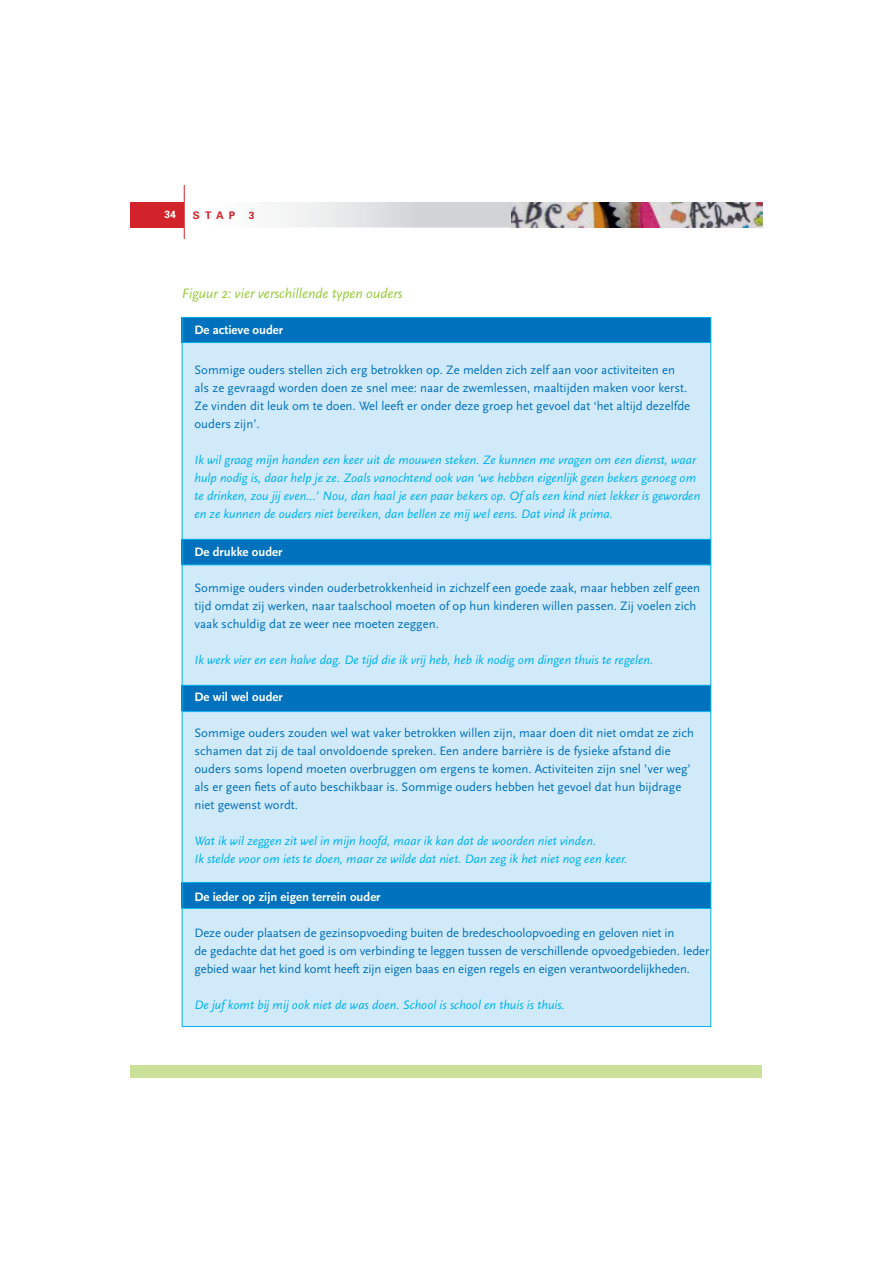
<style>
.page{position:relative;width:893px;height:1263px;background:#fff}
.page>*{position:absolute;margin:0;border:0;box-sizing:border-box;transform-origin:0 0}
.t1{font:italic 14.25px "Scala Sans OT";color:#99ca3c}
.t2{font:12.75px/18px "Scala Sans OT";color:#0071bc}
.t3{font:italic 12.75px/18px "Scala Sans OT";color:#00b1eb}
.t4{font:700 12.75px "Scala Sans OT";color:#fff}
.t5{font:700 10.5px "Univers";color:#d2232a}
.t6{font:700 10.5px "Univers";color:#fff}
</style>
<div class="page">
<div style="left:131px;top:202px;width:53px;height:26px;background:#d2232a"></div>
<img style="left:511px;top:202px;width:251px;height:26px">
<hr style="left:184px;top:185px;width:1px;height:54px;background:#d2232a">
<div style="left:131px;top:1065px;width:631px;height:13px;background:#cbe19a"></div>
<svg style="left:181px;top:317px;width:531px;height:710px;background:#b0d8f1"></svg>
<p class="t6" style="left:164px;top:211px;width:13px">34</p>
<p class="t5" style="left:193px;top:212px;width:44px">STAP</p>
<p class="t5" style="left:249px;top:212px;width:7px">3</p>
<p class="t1" style="left:182px;top:287px;width:222px">Figuur 2: vier verschillende typen ouders</p>
<p class="t4" style="left:194px;top:324px;width:90px">De actieve ouder</p>
<p class="t2" style="left:194px;top:362px;width:497px">Sommige ouders stellen zich erg betrokken op. Ze melden zich zelf aan voor activiteiten en als ze gevraagd worden doen ze snel mee: naar de zwemlessen, maaltijden maken voor kerst.<br>Ze vinden dit leuk om te doen. Wel leeft er onder deze groep het gevoel dat ‘het altijd dezelfde ouders zijn’.</p>
<p class="t3" style="left:194px;top:452px;width:507px">Ik wil graag mijn handen een keer uit de mouwen steken. Ze kunnen me vragen om een dienst, waar hulp nodig is, daar help je ze. Zoals vanochtend ook van ‘we hebben eigenlijk geen bekers genoeg om te drinken, zou jij even...’ Nou, dan haal je een paar bekers op. Of als een kind niet lekker is geworden en ze kunnen de ouders niet bereiken, dan bellen ze mij wel eens. Dat vind ik prima.</p>
<p class="t4" style="left:194px;top:546px;width:89px">De drukke ouder</p>
<p class="t2" style="left:194px;top:579px;width:507px">Sommige ouders vinden ouderbetrokkenheid in zichzelf een goede zaak, maar hebben zelf geen tijd omdat zij werken, naar taalschool moeten of op hun kinderen willen passen. Zij voelen zich vaak schuldig dat ze weer nee moeten zeggen.</p>
<p class="t3" style="left:194px;top:652px;width:460px">Ik werk vier en een halve dag. De tijd die ik vrij heb, heb ik nodig om dingen thuis te regelen.</p>
<p class="t4" style="left:194px;top:692px;width:90px">De wil wel ouder</p>
<p class="t2" style="left:194px;top:725px;width:501px">Sommige ouders zouden wel wat vaker betrokken willen zijn, maar doen dit niet omdat ze zich schamen dat zij de taal onvoldoende spreken. Een andere barrière is de fysieke afstand die ouders soms lopend moeten overbruggen om ergens te komen. Activiteiten zijn snel ’ver weg’ als er geen fiets of auto beschikbaar is. Sommige ouders hebben het gevoel dat hun bijdrage niet gewenst wordt.</p>
<p class="t3" style="left:194px;top:833px;width:435px">Wat ik wil zeggen zit wel in mijn hoofd, maar ik kan dat de woorden niet vinden.<br>Ik stelde voor om iets te doen, maar ze wilde dat niet. Dan zeg ik het niet nog een keer.</p>
<p class="t4" style="left:194px;top:891px;width:188px">De ieder op zijn eigen terrein ouder</p>
<p class="t2" style="left:194px;top:925px;width:516px">Deze ouder plaatsen de gezinsopvoeding buiten de bredeschoolopvoeding en geloven niet in<br>de gedachte dat het goed is om verbinding te leggen tussen de verschillende opvoedgebieden. Ieder gebied waar het kind komt heeft zijn eigen baas en eigen regels en eigen verantwoordelijkheden.</p>
<p class="t3" style="left:194px;top:997px;width:372px">De juf komt bij mij ook niet de was doen. School is school en thuis is thuis.</p>
</div>
